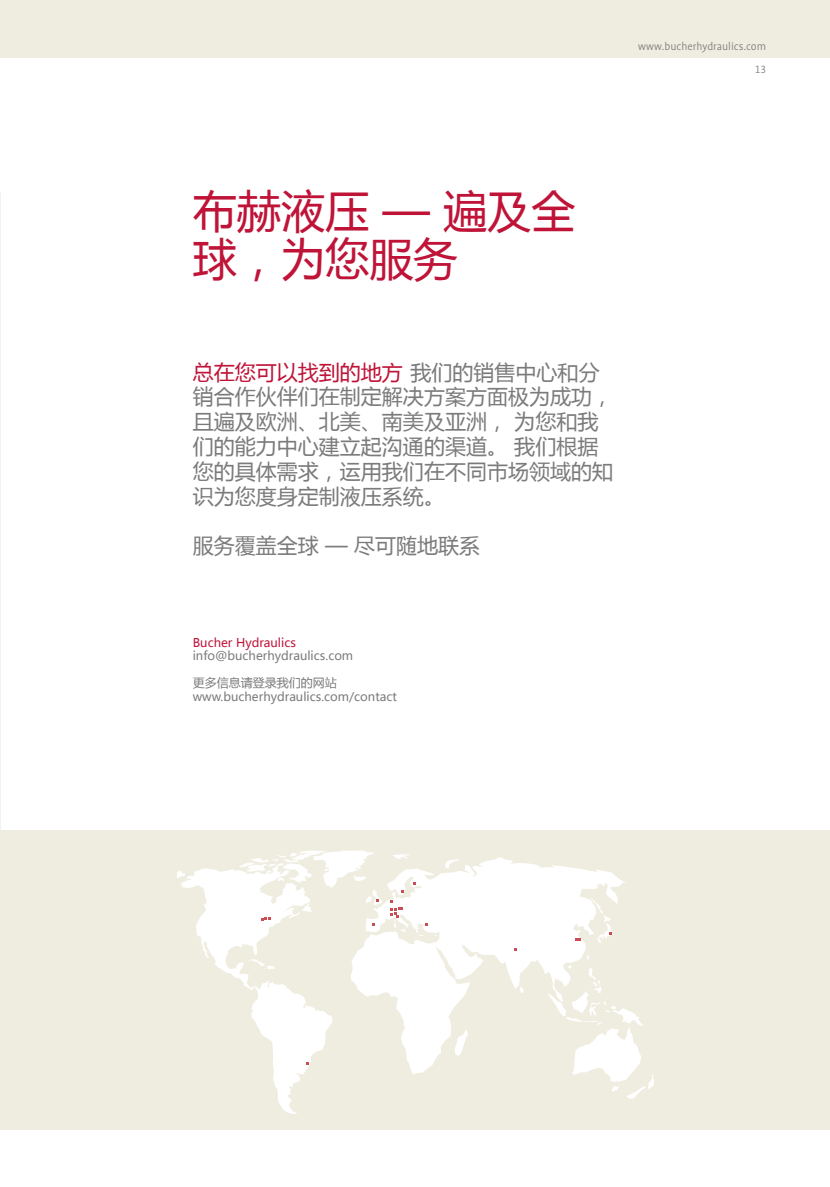
<style>
.page{position:relative;width:830px;height:1187px;background:#fff}
.page>*{position:absolute;margin:0;border:0;box-sizing:border-box;transform-origin:0 0}
.t1{font:45px/48px "Microsoft Ya Hei";color:#bf1438}
.t2{font:21px/24.8px "Microsoft Ya Hei";color:#7c7b7b}
.t3{font:12px/13.5px "Microsoft Ya Hei";color:#7c7b7b}
.t4{font:300 12px/23.4px "Bucher Profile";color:#7c7b7b;text-align:right}
.t5{font:12px "Microsoft Ya Hei";color:#bf1438}
.s1{color:#bf1438}
</style>
<div class="page">
<div style="left:0;top:0;width:829px;height:57px;background:#efede0"></div>
<div style="left:0;top:829px;width:829px;height:300px;background:#efede0"></div>
<img style="left:0;top:191px;width:1px;height:638px">
<svg style="left:381px;top:857px;width:244px;height:217px;fill:#fff"></svg>
<svg style="left:454px;top:1028px;width:14px;height:27px"></svg>
<svg style="left:392px;top:854px;width:17px;height:4px"></svg>
<svg style="left:445px;top:858px;width:15px;height:10px"></svg>
<svg style="left:520px;top:986px;width:3px;height:6px"></svg>
<svg style="left:547px;top:954px;width:106px;height:144px"></svg>
<svg style="left:390px;top:900px;width:15px;height:32px"></svg>
<svg style="left:590px;top:897px;width:22px;height:46px"></svg>
<svg style="left:415px;top:922px;width:12px;height:13px"></svg>
<svg style="left:177px;top:850px;width:204px;height:263px"></svg>
<p class="t4" style="left:638px;top:34px;width:129px">www.bucherhydraulics.com<br>13</p>
<h1 class="t1" style="left:193px;top:185px;width:384px">布赫液压 — 遍及全球，为您服务</h1>
<p class="t2" style="left:193px;top:359px;width:422px"><span class="s1">总在您可以找到的地方</span>我们的销售中心和分销合作伙伴们在制定解决方案方面极为成功，且遍及欧洲、北美、南美及亚洲， 为您和我们的能力中心建立起沟通的渠道。 我们根据您的具体需求，运用我们在不同市场领域的知识为您度身定制液压系统。</p>
<p class="t2" style="left:193px;top:532px;width:289px">服务覆盖全球 — 尽可随地联系</p>
<p class="t5" style="left:193px;top:634px;width:105px">Bucher Hydraulics</p>
<p class="t3" style="left:193px;top:649px;width:162px">info@bucherhydraulics.com</p>
<p class="t3" style="left:193px;top:676px;width:205px">更多信息请登录我们的网站www.bucherhydraulics.com/contact</p>
</div>
